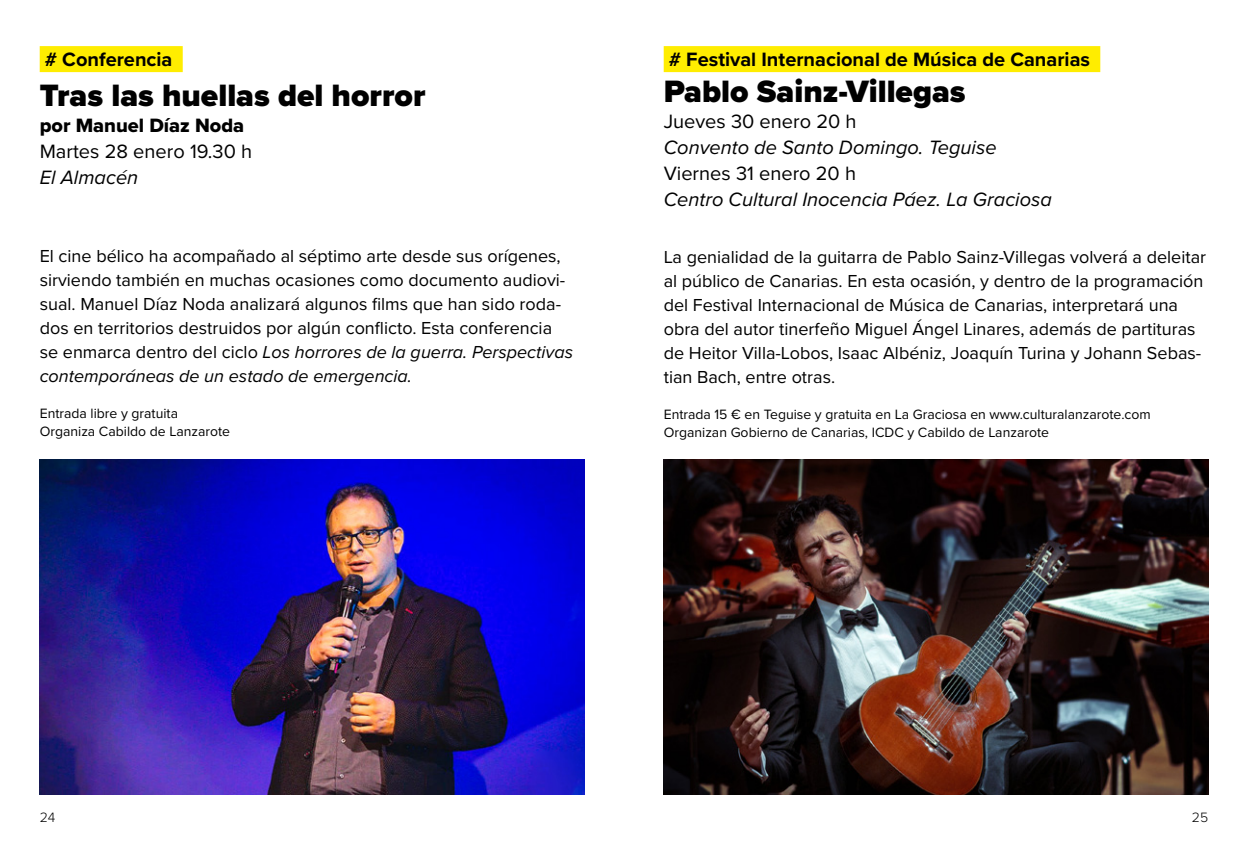
<style>
.page{position:relative;width:1248px;height:851px;background:#fff}
.page>*{position:absolute;margin:0;border:0;box-sizing:border-box;transform-origin:0 0}
.t1{font:900 32px "Proxima Nova";color:#000}
.t2{font:italic 20px "Proxima Nova";color:#000}
.t3{font:700 20px "Proxima Nova";color:#000}
.t4{font:20px "Proxima Nova";color:#000}
.t5{font:20px "Proxima Nova Extrabld";color:#000}
.t6{font:18px/24px "Proxima Nova";color:#000}
.t7{font:14px/18px "Proxima Nova";color:#000}
.t8{font:300 14px "Proxima Nova";color:#000}
.s1{font-style:italic}
</style>
<div class="page">
<img style="left:40px;top:460px;width:544px;height:334px">
<div style="left:40px;top:46px;width:143px;height:26px;background:#ffed00"></div>
<img style="left:663px;top:460px;width:545px;height:334px">
<div style="left:663px;top:46px;width:437px;height:26px;background:#ffed00"></div>
<p class="t3" style="left:45px;top:44px;width:129px"># Conferencia</p>
<h1 class="t1" style="left:40px;top:71px;width:387px">Tras las huellas del horror</h1>
<p class="t5" style="left:40px;top:110px;width:206px">por Manuel Díaz Noda</p>
<p class="t4" style="left:40px;top:136px;width:214px">Martes 28 enero 19.30 h</p>
<p class="t2" style="left:40px;top:162px;width:100px">El Almacén</p>
<p class="t6" style="left:40px;top:243px;width:535px">El cine bélico ha acompañado al séptimo arte desde sus orígenes, sirviendo también en muchas ocasiones como documento audiovi&shy;sual. Manuel Díaz Noda analizará algunos films que han sido roda&shy;dos en territorios destruidos por algún conflicto. Esta conferencia se enmarca dentro del ciclo <span class="s1">Los horrores de la guerra. Perspectivas contemporáneas de un estado de emergencia.</span></p>
<p class="t7" style="left:40px;top:403px;width:192px">Entrada libre y gratuita<br>Organiza Cabildo de Lanzarote</p>
<p class="t3" style="left:668px;top:44px;width:423px"># Festival Internacional de Música de Canarias</p>
<h1 class="t1" style="left:663px;top:67px;width:303px">Pablo Sainz-Villegas</h1>
<p class="t4" style="left:663px;top:106px;width:194px">Jueves 30 enero 20 h</p>
<p class="t2" style="left:663px;top:132px;width:334px">Convento de Santo Domingo. Teguise</p>
<p class="t4" style="left:663px;top:158px;width:194px">Viernes 31 enero 20 h</p>
<p class="t2" style="left:663px;top:184px;width:390px">Centro Cultural Inocencia Páez. La Graciosa</p>
<p class="t6" style="left:663px;top:244px;width:544px">La genialidad de la guitarra de Pablo Sainz-Villegas volverá a deleitar al público de Canarias. En esta ocasión, y dentro de la programación del Festival Internacional de Música de Canarias, interpretará una obra del autor tinerfeño Miguel Ángel Linares, además de partituras de Heitor Villa-Lobos, Isaac Albéniz, Joaquín Turina y Johann Sebas&shy;tian Bach, entre otras.</p>
<p class="t7" style="left:663px;top:405px;width:488px">Entrada 15 € en Teguise y gratuita en La Graciosa en www.culturalanzarote.com<br>Organizan Gobierno de Canarias, ICDC y Cabildo de Lanzarote</p>
<p class="t8" style="left:40px;top:807px;width:17px">24</p>
<p class="t8" style="left:1191px;top:807px;width:18px">25</p>
</div>
